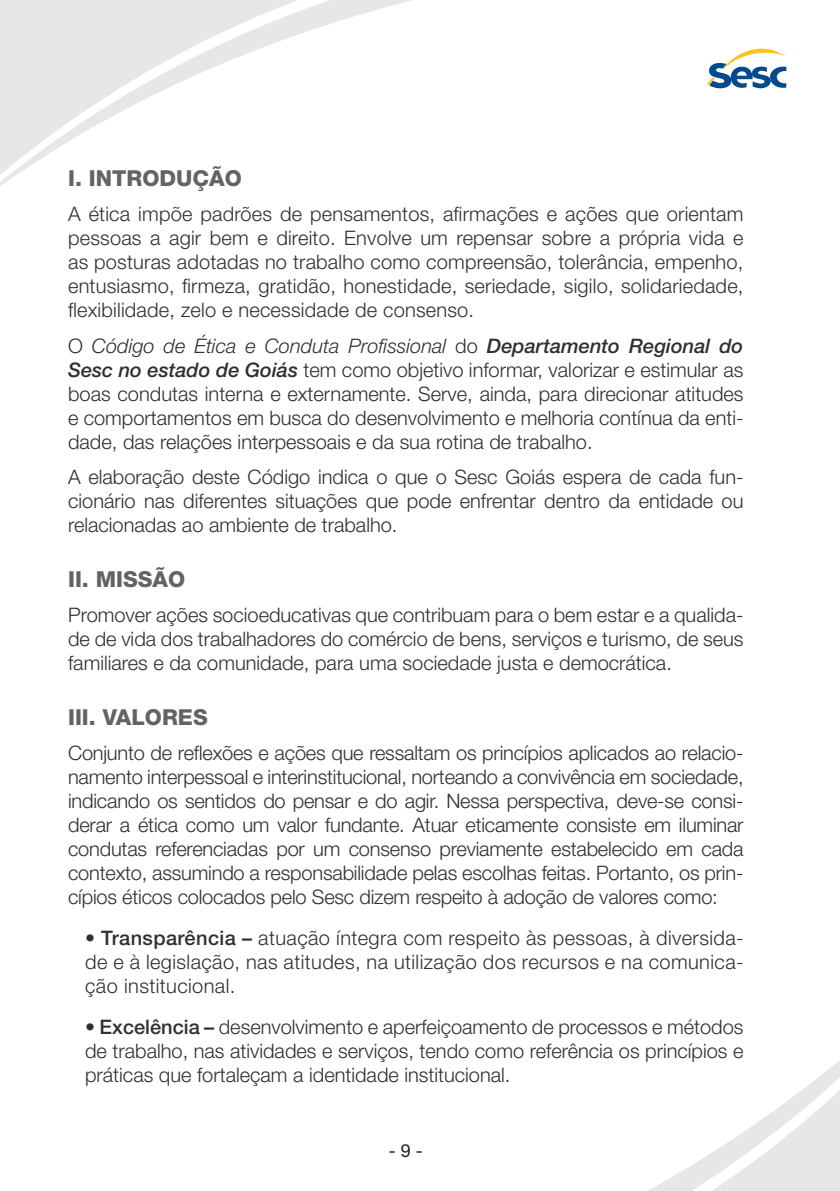
<style>
.page{position:relative;width:840px;height:1191px;background:#fff}
.page>*{position:absolute;margin:0;border:0;box-sizing:border-box;transform-origin:0 0}
.t1{font:800 22px "Helvetica Neue LT Pro";color:#636366}
.t2{font:300 20px/24px "Helvetica Neue LT Pro";color:#312f30;text-align:justify}
.t3{font:18px "Helvetica Neue LT Pro";color:#231f20}
.s1{font-style:italic}
.s2{font-weight:500;font-style:italic}
.s3{font-weight:500}
</style>
<div class="page">
<svg style="left:0;top:0;width:763px;height:186px"></svg>
<svg style="left:648px;top:1061px;width:191px;height:130px"></svg>
<svg style="left:706px;top:0;width:81px;height:88px"></svg>
<p class="t1" style="left:68px;top:165px;width:175px">I. INTRODUÇÃO</p>
<p class="t2" style="left:68px;top:202px;width:676px">A ética impõe padrões de pensamentos, afirmações e ações que orientam pessoas a agir bem e direito. Envolve um repensar sobre a própria vida e as posturas adotadas no trabalho como compreensão, tolerância, empenho, entusiasmo, firmeza, gratidão, honestidade, seriedade, sigilo, solidariedade, flexibilidade, zelo e necessidade de consenso.</p>
<p class="t2" style="left:68px;top:333px;width:676px">O <span class="s1">Código de Ética e Conduta Profissional</span> do <span class="s2">Departamento Regional do Sesc no estado de Goiás</span> tem como objetivo informar, valorizar e estimular as boas condutas interna e externamente. Serve, ainda, para direcionar atitudes e comportamentos em busca do desenvolvimento e melhoria contínua da enti&shy;dade, das relações interpessoais e da sua rotina de trabalho.</p>
<p class="t2" style="left:68px;top:464px;width:676px">A elaboração deste Código indica o que o Sesc Goiás espera de cada fun&shy;cionário nas diferentes situações que pode enfrentar dentro da entidade ou relacionadas ao ambiente de trabalho.</p>
<p class="t1" style="left:68px;top:566px;width:118px">II. MISSÃO</p>
<p class="t2" style="left:68px;top:602px;width:676px">Promover ações socioeducativas que contribuam para o bem estar e a qualida&shy;de de vida dos trabalhadores do comércio de bens, serviços e turismo, de seus familiares e da comunidade, para uma sociedade justa e democrática.</p>
<p class="t1" style="left:68px;top:704px;width:141px">III. VALORES</p>
<p class="t2" style="left:68px;top:740px;width:676px">Conjunto de reflexões e ações que ressaltam os princípios aplicados ao relacio&shy;namento interpessoal e interinstitucional, norteando a convivência em sociedade, indicando os sentidos do pensar e do agir. Nessa perspectiva, deve-se consi&shy;derar a ética como um valor fundante. Atuar eticamente consiste em iluminar condutas referenciadas por um consenso previamente estabelecido em cada contexto, assumindo a responsabilidade pelas escolhas feitas. Portanto, os prin&shy;cípios éticos colocados pelo Sesc dizem respeito à adoção de valores como:</p>
<p class="t2" style="left:85px;top:925px;width:659px">• <span class="s3">Transparência –</span> atuação íntegra com respeito às pessoas, à diversida&shy;de e à legislação, nas atitudes, na utilização dos recursos e na comunica&shy;ção institucional.</p>
<p class="t2" style="left:85px;top:1014px;width:659px">• <span class="s3">Excelência –</span> desenvolvimento e aperfeiçoamento de processos e métodos de trabalho, nas atividades e serviços, tendo como referência os princípios e práticas que fortaleçam a identidade institucional.</p>
<p class="t3" style="left:388px;top:1139px;width:36px">- 9 -</p>
</div>
